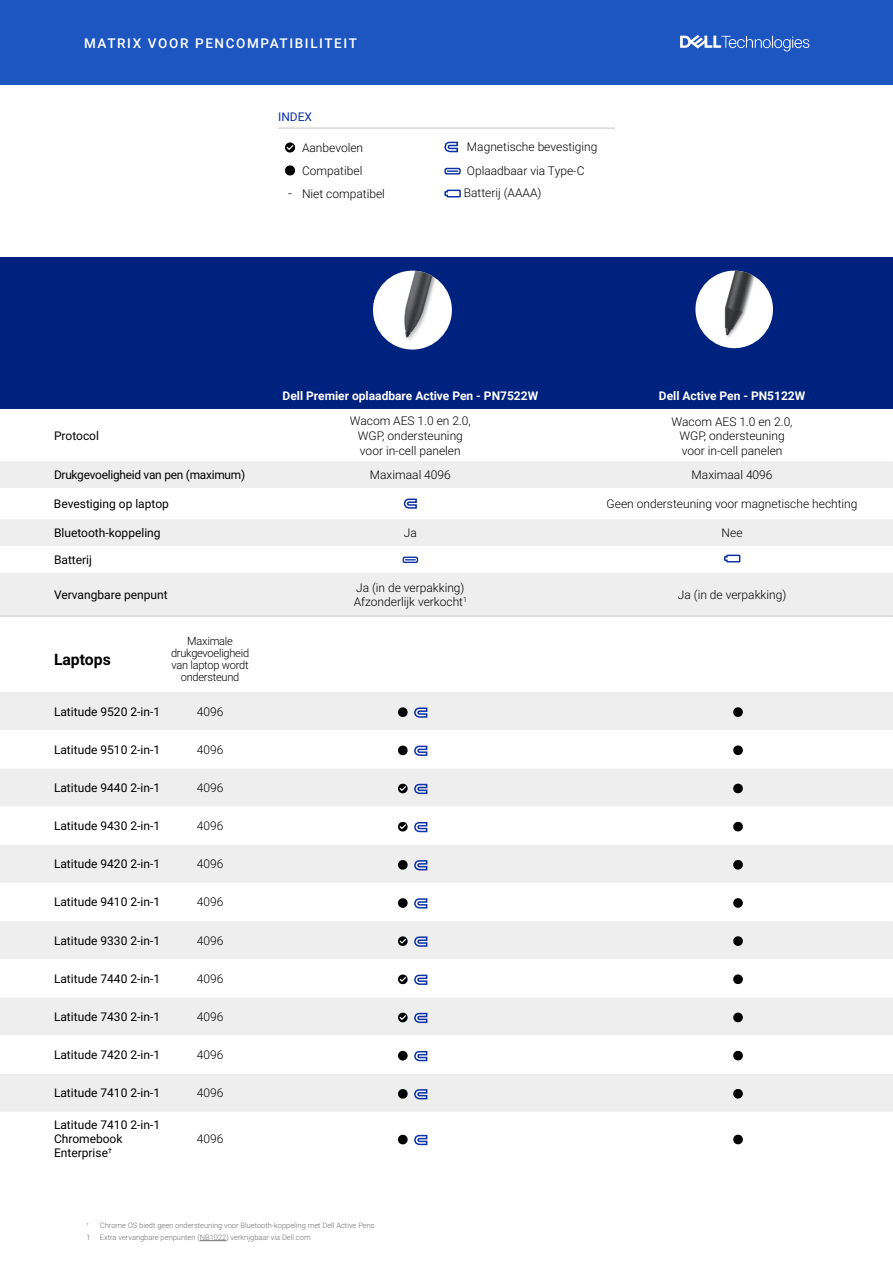
<style>
.page{position:relative;width:893px;height:1263px;background:#fff}
.page>*{position:absolute;margin:0;border:0;box-sizing:border-box;transform-origin:0 0}
.t1{font:700 15.75px "Roboto";color:#000}
.t2{font:500 13.5px "Roboto";letter-spacing:.12em;color:#fff}
.t3{font:300 12px/14.4px "Roboto";color:#000;text-align:center}
.t4{font:12px/14.4px "Roboto";color:#000}
.t5{font:700 12px "Roboto";color:#fff}
.t6{font:12px "Roboto";letter-spacing:-.02em;color:#000}
.t7{font:12px "Roboto";color:#0c32a4}
.t8{font:300 11.25px/12px "Roboto";letter-spacing:-.02em;color:#000;text-align:center}
.t9{font:300 7.5px/12px "Roboto";color:#6e6e6e}
.t10{font:300 4.35px "Roboto";color:#6e6e6e}
.s1{font-size:13.5px}
</style>
<div class="page">
<svg style="left:200px;top:1240px;width:26px;height:1px"></svg>
<div style="left:0;top:257px;width:893px;height:151px;background:#00227f"></div>
<svg style="left:0;top:461px;width:893px;height:155px;fill:#eee"></svg>
<hr style="left:0;top:616px;width:249px;height:1px;background:#c8c9c7">
<hr style="left:249px;top:616px;width:322px;height:1px;background:#c8c9c7">
<hr style="left:571px;top:616px;width:322px;height:1px;background:#c8c9c7">
<svg style="left:403px;top:498px;width:15px;height:11px"></svg>
<svg style="left:402px;top:557px;width:16px;height:6px"></svg>
<img style="left:373px;top:271px;width:79px;height:79px;border-radius:39px">
<img style="left:695px;top:271px;width:78px;height:77px;border-radius:39px">
<div style="left:0;top:692px;width:893px;height:38px;background:#eee"></div>
<svg style="left:0;top:755px;width:893px;height:390px"></svg>
<svg style="left:398px;top:707px;width:30px;height:11px"></svg>
<svg style="left:733px;top:707px;width:10px;height:10px"></svg>
<svg style="left:398px;top:745px;width:30px;height:12px"></svg>
<svg style="left:733px;top:745px;width:10px;height:10px"></svg>
<svg style="left:398px;top:783px;width:30px;height:12px"></svg>
<svg style="left:733px;top:784px;width:10px;height:9px"></svg>
<svg style="left:398px;top:821px;width:30px;height:12px"></svg>
<svg style="left:733px;top:822px;width:10px;height:9px"></svg>
<svg style="left:398px;top:859px;width:30px;height:12px"></svg>
<svg style="left:733px;top:860px;width:10px;height:9px"></svg>
<svg style="left:398px;top:897px;width:30px;height:12px"></svg>
<svg style="left:733px;top:898px;width:10px;height:10px"></svg>
<svg style="left:398px;top:936px;width:30px;height:11px"></svg>
<svg style="left:733px;top:936px;width:10px;height:10px"></svg>
<svg style="left:398px;top:974px;width:30px;height:12px"></svg>
<svg style="left:733px;top:974px;width:10px;height:10px"></svg>
<svg style="left:398px;top:1012px;width:30px;height:12px"></svg>
<svg style="left:733px;top:1013px;width:10px;height:9px"></svg>
<svg style="left:398px;top:1050px;width:30px;height:12px"></svg>
<svg style="left:733px;top:1051px;width:10px;height:9px"></svg>
<svg style="left:398px;top:1088px;width:30px;height:12px"></svg>
<svg style="left:733px;top:1089px;width:10px;height:9px"></svg>
<svg style="left:398px;top:1134px;width:30px;height:12px"></svg>
<svg style="left:733px;top:1135px;width:10px;height:9px"></svg>
<div style="left:0;top:0;width:893px;height:84px;background:#1d56c0"></div>
<svg style="left:680px;top:35px;width:129px;height:16px"></svg>
<svg style="left:285px;top:142px;width:10px;height:10px"></svg>
<svg style="left:444px;top:141px;width:14px;height:12px"></svg>
<svg style="left:285px;top:165px;width:10px;height:10px"></svg>
<svg style="left:444px;top:189px;width:17px;height:9px"></svg>
<hr style="left:279px;top:128px;width:336px;height:1px;background:#c8c9c7">
<svg style="left:444px;top:168px;width:17px;height:7px"></svg>
<svg style="left:723px;top:554px;width:18px;height:9px"></svg>
<p class="t2" style="left:84px;top:34px;width:274px">MATRIX VOOR PENCOMPATIBILITEIT</p>
<p class="t7" style="left:278px;top:109px;width:36px">INDEX</p>
<p class="t3" style="left:302px;top:140px;width:63px">Aanbevolen</p>
<p class="t3" style="left:467px;top:139px;width:132px">Magnetische bevestiging</p>
<p class="t3" style="left:302px;top:163px;width:62px">Compatibel</p>
<p class="t3" style="left:288px;top:186px;width:98px"><span class="s1">-</span> Niet compatibel</p>
<p class="t3" style="left:464px;top:186px;width:79px">Batterij (AAAA)</p>
<p class="t3" style="left:467px;top:163px;width:119px">Oplaadbaar via Type-C</p>
<p class="t4" style="left:54px;top:428px;width:47px">Protocol</p>
<p class="t5" style="left:283px;top:388px;width:257px">Dell Premier oplaadbare Active Pen - PN7522W</p>
<p class="t5" style="left:659px;top:388px;width:148px">Dell Active Pen - PN5122W</p>
<p class="t3" style="left:350px;top:413px;width:123px;line-height:15px">Wacom AES 1.0 en 2.0,<br>WGP, ondersteuning voor in-cell panelen</p>
<p class="t3" style="left:672px;top:414px;width:123px">Wacom AES 1.0 en 2.0,<br>WGP, ondersteuning voor in-cell panelen</p>
<p class="t6" style="left:54px;top:466px;width:193px">Drukgevoeligheid van pen (maximum)</p>
<p class="t3" style="left:370px;top:467px;width:83px">Maximaal 4096</p>
<p class="t3" style="left:692px;top:467px;width:83px">Maximaal 4096</p>
<p class="t4" style="left:54px;top:496px;width:116px">Bevestiging op laptop</p>
<p class="t3" style="left:607px;top:496px;width:252px">Geen ondersteuning voor magnetische hechting</p>
<p class="t4" style="left:54px;top:525px;width:108px">Bluetooth-koppeling</p>
<p class="t3" style="left:404px;top:525px;width:15px">Ja</p>
<p class="t3" style="left:722px;top:525px;width:22px">Nee</p>
<p class="t4" style="left:54px;top:552px;width:40px">Batterij</p>
<p class="t4" style="left:54px;top:587px;width:115px">Vervangbare penpunt</p>
<p class="t3" style="left:354px;top:580px;width:115px;text-align:left">Ja (in de verpakking)<br>Afzonderlijk verkocht<sup>1</sup></p>
<p class="t3" style="left:678px;top:587px;width:110px">Ja (in de verpakking)</p>
<h1 class="t1" style="left:54px;top:648px;width:58px">Laptops</h1>
<p class="t8" style="left:171px;top:634px;width:80px">Maximale drukgevoeligheid van laptop wordt ondersteund</p>
<p class="t4" style="left:54px;top:704px;width:108px">Latitude 9520 2-in-1</p>
<p class="t3" style="left:197px;top:704px;width:28px">4096</p>
<p class="t4" style="left:54px;top:742px;width:108px">Latitude 9510 2-in-1</p>
<p class="t3" style="left:197px;top:742px;width:28px">4096</p>
<p class="t4" style="left:54px;top:780px;width:108px">Latitude 9440 2-in-1</p>
<p class="t3" style="left:197px;top:780px;width:28px">4096</p>
<p class="t4" style="left:54px;top:818px;width:108px">Latitude 9430 2-in-1</p>
<p class="t3" style="left:197px;top:818px;width:28px">4096</p>
<p class="t4" style="left:54px;top:856px;width:108px">Latitude 9420 2-in-1</p>
<p class="t3" style="left:197px;top:856px;width:28px">4096</p>
<p class="t4" style="left:54px;top:894px;width:108px">Latitude 9410 2-in-1</p>
<p class="t3" style="left:197px;top:894px;width:28px">4096</p>
<p class="t4" style="left:54px;top:933px;width:108px">Latitude 9330 2-in-1</p>
<p class="t3" style="left:197px;top:933px;width:28px">4096</p>
<p class="t4" style="left:54px;top:971px;width:108px">Latitude 7440 2-in-1</p>
<p class="t3" style="left:197px;top:971px;width:28px">4096</p>
<p class="t4" style="left:54px;top:1009px;width:108px">Latitude 7430 2-in-1</p>
<p class="t3" style="left:197px;top:1009px;width:28px">4096</p>
<p class="t4" style="left:54px;top:1047px;width:108px">Latitude 7420 2-in-1</p>
<p class="t3" style="left:197px;top:1047px;width:28px">4096</p>
<p class="t4" style="left:54px;top:1085px;width:108px">Latitude 7410 2-in-1</p>
<p class="t3" style="left:197px;top:1085px;width:28px">4096</p>
<p class="t4" style="left:54px;top:1117px;width:108px">Latitude 7410 2-in-1<br>Chromebook<br>Enterprise<sup>†</sup></p>
<p class="t3" style="left:197px;top:1131px;width:28px">4096</p>
<p class="t10" style="left:86px;top:1221px;width:4px">†</p>
<p class="t9" style="left:86px;top:1219px;width:290px;text-indent:13px">Chrome OS biedt geen ondersteuning voor Bluetooth-koppeling met Dell Active Pens<br>1 Extra vervangbare penpunten (NB1022) verkrijgbaar via Dell.com</p>
</div>
